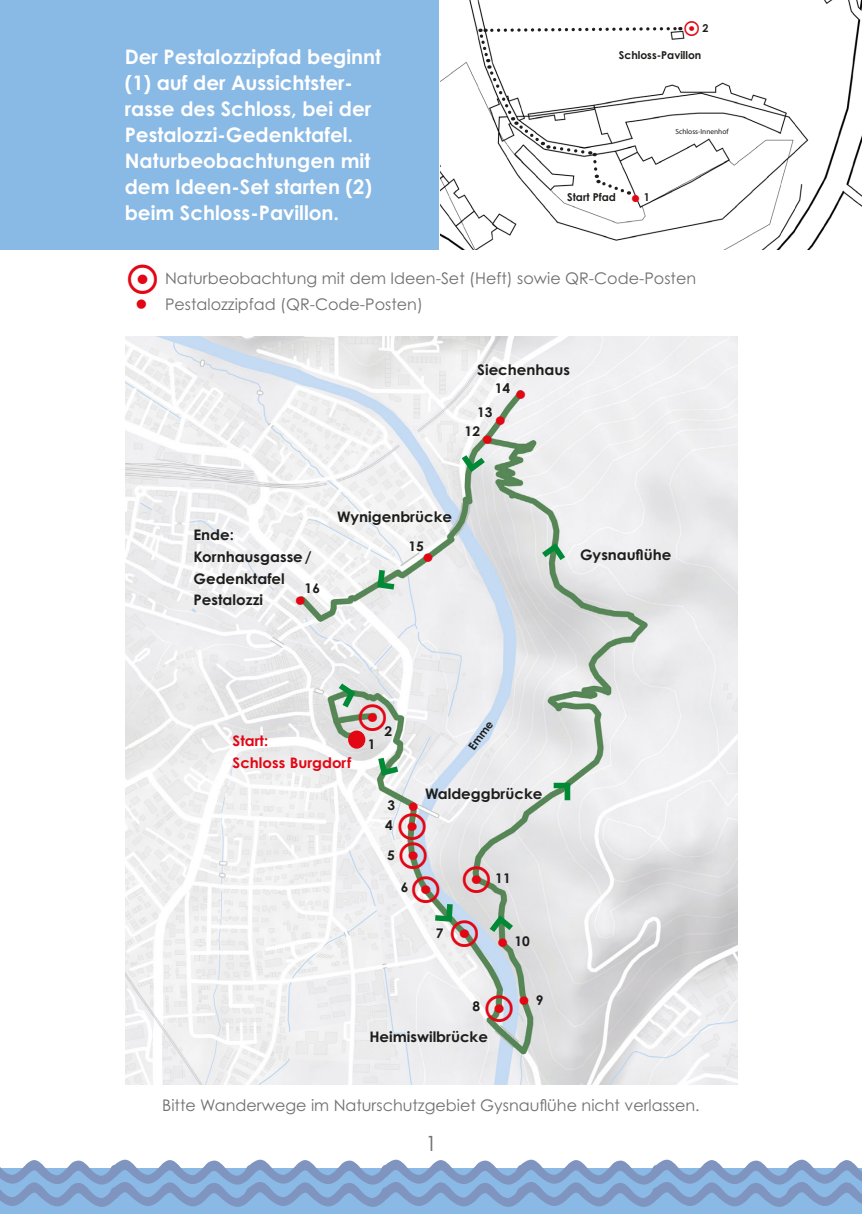
<style>
.page{position:relative;width:862px;height:1214px;background:#fff}
.page>*{position:absolute;margin:0;border:0;box-sizing:border-box;transform-origin:0 0}
.t1{font:21px "Century Gothic Pro";color:#70706f}
.t2{font:700 20px/26px "Century Gothic Pro";color:#fff}
.t3{font:16px "Century Gothic Pro";color:#70706f}
.t4{font:16px "Wingdings";color:#e30614}
.t5{font:700 14.6px/21.8px "Century Gothic Pro";color:#1d1d1b}
.t6{font:700 14.6px/21.8px "Century Gothic Pro";color:#e30614}
.t7{font:14.6px "Wingdings";color:#e30614}
.t8{font:700 13.4px "Century Gothic Pro";color:#1d1d1b}
.t9{font:700 11.2px "Century Gothic Pro";color:#1d1d1b}
.t10{font:700 10.8px "Century Gothic Pro";color:#1d1d1b}
.t11{font:7.4px "Myriad Pro";color:#1d1d1b}
.s1{color:#e30614}
</style>
<div class="page">
<div style="left:0;top:1168px;width:862px;height:45px;background:#89b9e4"></div>
<svg style="left:0;top:1159px;width:862px;height:47px"></svg>
<div style="left:0;top:0;width:438px;height:249px;background:#89b9e5"></div>
<img style="left:440px;top:0;width:422px;height:249px">
<img style="left:126px;top:336px;width:611px;height:748px">
<div style="left:348px;top:730px;width:17px;height:18px;background:#e30614;border-radius:50%"></div>
<svg style="left:374px;top:751px;width:30px;height:28px"></svg>
<svg style="left:548px;top:780px;width:25px;height:25px"></svg>
<svg style="left:536px;top:539px;width:34px;height:27px"></svg>
<svg style="left:456px;top:449px;width:35px;height:27px"></svg>
<svg style="left:374px;top:564px;width:26px;height:29px"></svg>
<svg style="left:477px;top:21px;width:222px;height:174px"></svg>
<svg style="left:332px;top:678px;width:54px;height:53px;background:#b5c8b9"></svg>
<svg style="left:399px;top:813px;width:120px;height:134px;background:#cdd8d5"></svg>
<svg style="left:485px;top:995px;width:28px;height:26px"></svg>
<p class="t10" style="left:702px;top:22px;width:8px">2</p>
<p class="t2" style="left:125px;top:43px;width:258px">Der Pestalozzipfad beginnt</p>
<p class="t10" style="left:619px;top:49px;width:84px">Schloss-Pavillon</p>
<p class="t2" style="left:125px;top:69px;width:249px">(1) auf der Aussichtster&shy;rasse des Schloss, bei der<br>Pestalozzi-Gedenktafel.<br>Naturbeobachtungen mit dem Ideen-Set starten (2) beim Schloss-Pavillon.</p>
<p class="t11" style="left:675px;top:127px;width:55px">Schloss-Innenhof</p>
<p class="t10" style="left:567px;top:190px;width:84px">Start Pfad <span class="s1">●</span> 1</p>
<p class="t3" style="left:165px;top:269px;width:533px">Naturbeobachtung mit dem Ideen-Set (Heft) sowie QR-Code-Posten</p>
<p class="t4" style="left:136px;top:295px;width:13px">●</p>
<p class="t3" style="left:165px;top:295px;width:259px">Pestalozzipfad (QR-Code-Posten)</p>
<p class="t5" style="left:477px;top:359px;width:94px">Siechenhaus</p>
<p class="t8" style="left:495px;top:380px;width:17px">14</p>
<p class="t7" style="left:515px;top:386px;width:13px">●</p>
<p class="t8" style="left:477px;top:404px;width:17px">13</p>
<p class="t7" style="left:495px;top:413px;width:13px">●</p>
<p class="t8" style="left:465px;top:422px;width:17px">12</p>
<p class="t7" style="left:482px;top:431px;width:13px">●</p>
<p class="t5" style="left:193px;top:523px;width:120px">Ende:<br>Kornhausgasse/<br>Gedenktafel<br>Pestalozzi</p>
<p class="t8" style="left:305px;top:579px;width:17px">16</p>
<p class="t7" style="left:295px;top:593px;width:13px">●</p>
<p class="t5" style="left:337px;top:505px;width:116px">Wynigenbrücke</p>
<p class="t8" style="left:408px;top:537px;width:17px">15</p>
<p class="t7" style="left:422px;top:549px;width:13px">●</p>
<p class="t5" style="left:580px;top:543px;width:93px">Gysnauflühe</p>
<p class="t6" style="left:232px;top:729px;width:120px">Start:<br>Schloss Burgdorf</p>
<p class="t8" style="left:368px;top:736px;width:9px">1</p>
<p class="t8" style="left:384px;top:723px;width:9px">2</p>
<p class="t9" style="left:465px;top:744px;width:35px;rotate:-53deg">Emme</p>
<p class="t8" style="left:387px;top:796px;width:9px">3</p>
<p class="t8" style="left:385px;top:816px;width:9px">4</p>
<p class="t8" style="left:387px;top:846px;width:9px">5</p>
<p class="t5" style="left:425px;top:782px;width:119px">Waldeggbrücke</p>
<p class="t7" style="left:408px;top:798px;width:13px">●</p>
<p class="t8" style="left:401px;top:878px;width:9px">6</p>
<p class="t8" style="left:436px;top:924px;width:9px">7</p>
<p class="t8" style="left:495px;top:869px;width:17px">11</p>
<p class="t7" style="left:497px;top:935px;width:13px">●</p>
<p class="t8" style="left:514px;top:932px;width:17px">10</p>
<p class="t8" style="left:472px;top:998px;width:9px">8</p>
<p class="t5" style="left:369px;top:1025px;width:120px">Heimiswilbrücke</p>
<p class="t8" style="left:518px;top:991px;width:27px"><span class="s1">●</span> 9</p>
<p class="t3" style="left:162px;top:1095px;width:539px">Bitte Wanderwege im Naturschutzgebiet Gysnauflühe nicht verlassen.</p>
<p class="t1" style="left:425px;top:1129px;width:13px">1</p>
</div>
